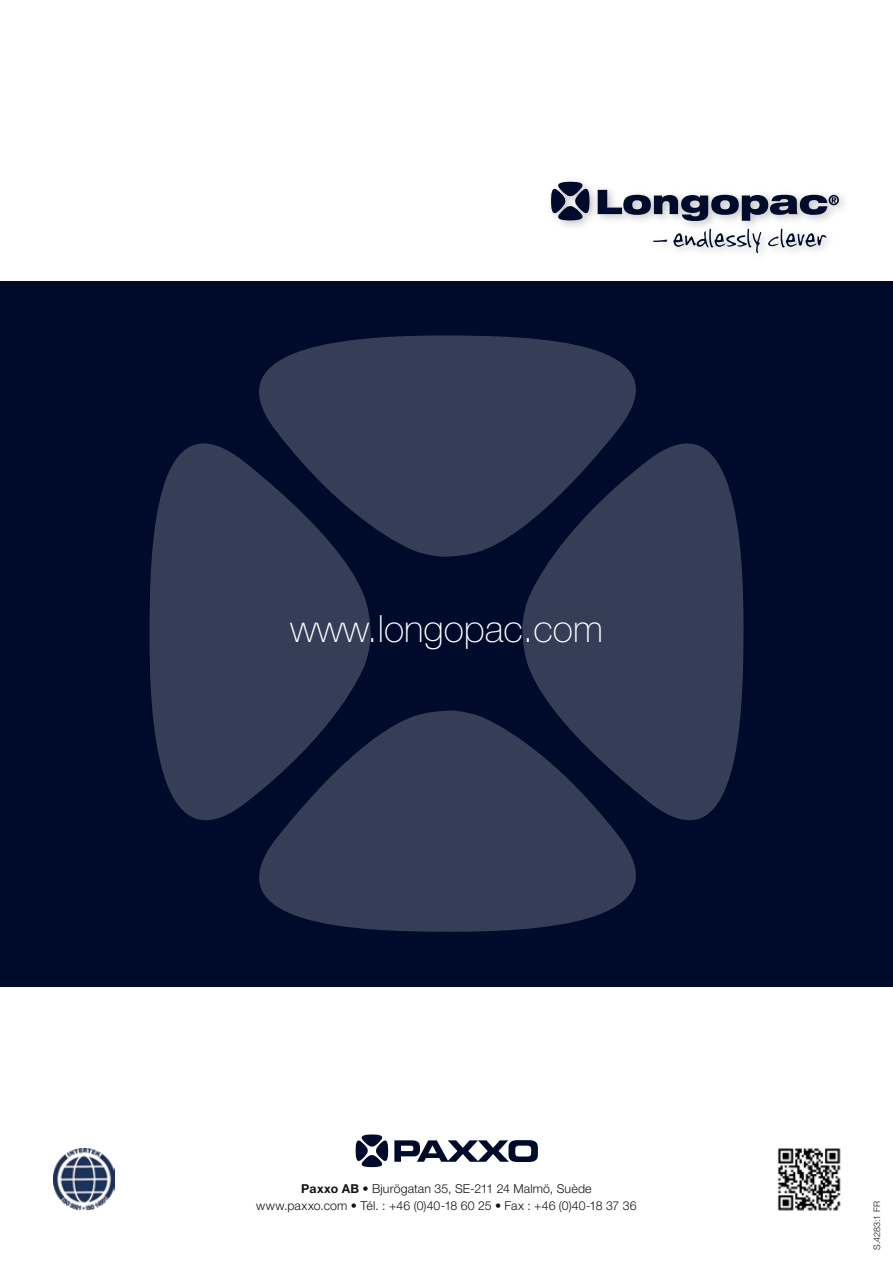
<style>
.page{position:relative;width:893px;height:1263px;background:#fff}
.page>*{position:absolute;margin:0;border:0;box-sizing:border-box;transform-origin:0 0}
.t1{font:100 37.5px "Helvetica Neue LT Std";color:#fff}
.t2{font:300 12.3px/16.5px "Helvetica Neue LT Std";letter-spacing:.01em;color:#121212;text-align:center}
.t3{font:300 9px "Helvetica Neue LT Std";letter-spacing:.005em;color:#121212}
.s1{font-weight:700}
</style>
<div class="page">
<div style="left:0;top:281px;width:893px;height:705px;background:#000b2b"></div>
<svg style="left:149px;top:443px;width:222px;height:377px;background:#2f3752"></svg>
<svg style="left:522px;top:443px;width:222px;height:378px;background:#2e3751"></svg>
<svg style="left:205px;top:710px;width:482px;height:222px;fill:#353d57"></svg>
<svg style="left:208px;top:335px;width:482px;height:222px;fill:#353d57"></svg>
<svg style="left:653px;top:229px;width:173px;height:24px"></svg>
<svg style="left:598px;top:190px;width:241px;height:31px"></svg>
<svg style="left:551px;top:182px;width:38px;height:38px"></svg>
<svg style="left:394px;top:1140px;width:144px;height:22px"></svg>
<svg style="left:356px;top:1134px;width:32px;height:33px"></svg>
<img style="left:54px;top:1149px;width:61px;height:60px">
<img style="left:777px;top:1148px;width:64px;height:63px">
<h1 class="t1" style="left:290px;top:607px;width:314px">www.longopac.com</h1>
<p class="t2" style="left:256px;top:1180px;width:382px"><span class="s1">Paxxo AB</span> • Bjurögatan 35, SE-211 24 Malmö, Suède www.paxxo.com • Tél. : +46 (0)40-18 60 25 • Fax : +46 (0)40-18 37 36</p>
<p class="t3" style="left:871px;top:1250px;width:50px;rotate:-90deg">S.4283:1 FR</p>
</div>
